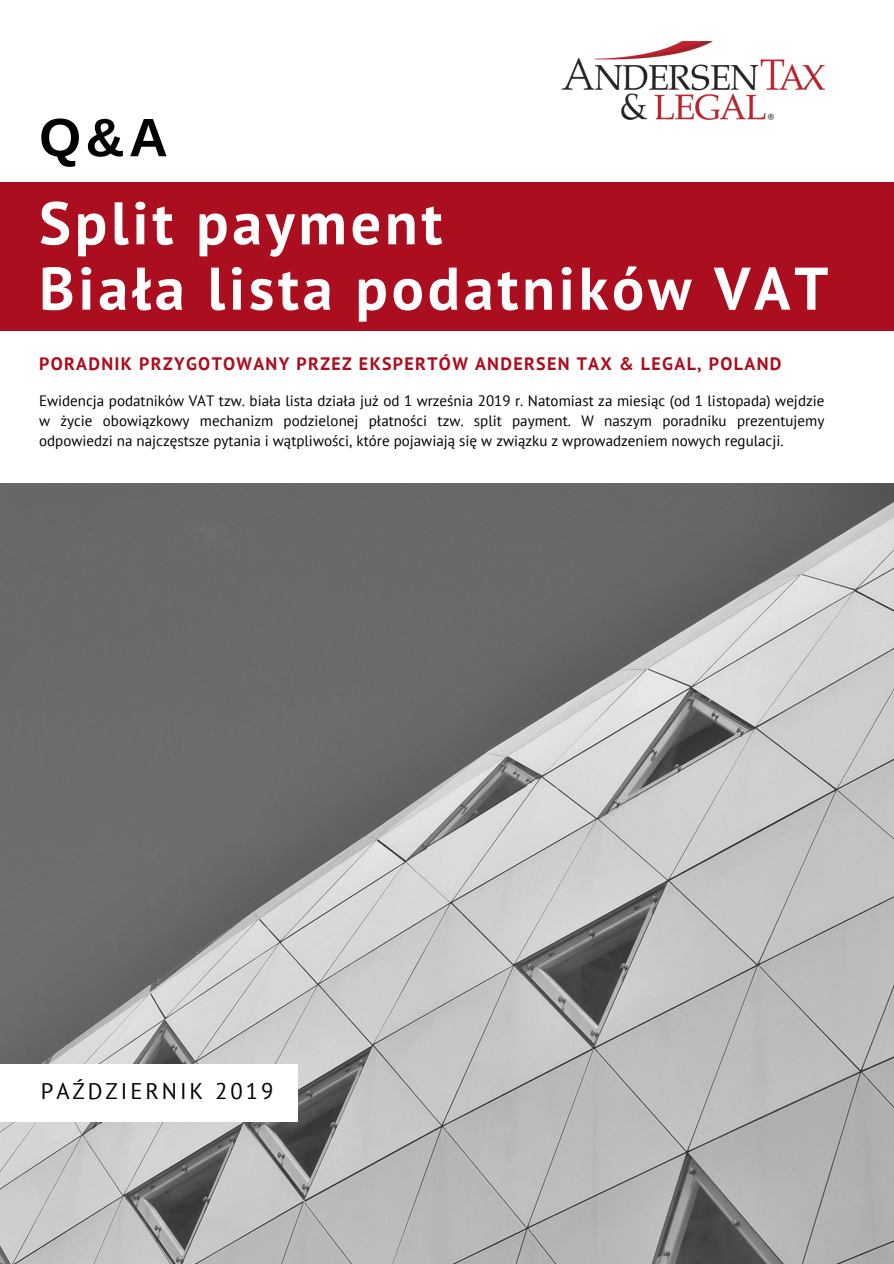
<style>
.page{position:relative;width:894px;height:1264px;background:#fff}
.page>*{position:absolute;margin:0;border:0;box-sizing:border-box;transform-origin:0 0}
.t1{font:700 60px/65.2px "PT Sans";letter-spacing:.065em;color:#fff}
.t2{font:700 54px "Arimo";color:#000}
.t3{font:22.65px "PT Sans";letter-spacing:.13em;color:#000}
.t4{font:700 18px "PT Sans";letter-spacing:.075em;color:#ab0e1e}
.t5{font:15px/20.2px "PT Sans";color:#000;text-align:justify}
</style>
<div class="page">
<img style="left:0;top:483px;width:893px;height:780px">
<div style="left:0;top:182px;width:893px;height:148px;background:#ab0e1e"></div>
<img style="left:562px;top:41px;width:261px;height:78px">
<div style="left:0;top:1064px;width:297px;height:58px;background:#fff"></div>
<h2 class="t2" style="left:39px;top:107px;width:130px">Q&amp;A</h2>
<h1 class="t1" style="left:39px;top:189px;width:790px">Split payment<br>Biała lista podatników VAT</h1>
<p class="t4" style="left:39px;top:352px;width:743px">PORADNIK PRZYGOTOWANY PRZEZ EKSPERTÓW ANDERSEN TAX &amp; LEGAL, POLAND</p>
<p class="t5" style="left:39px;top:390px;width:786px">Ewidencja podatników VAT tzw. biała lista działa już od 1 września 2019 r. Natomiast za miesiąc (od 1 listopada) wejdzie w życie obowiązkowy mechanizm podzielonej płatności tzw. split payment. W naszym poradniku prezentujemy odpowiedzi na najczęstsze pytania i wątpliwości, które pojawiają się w związku z wprowadzeniem nowych regulacji.</p>
<h3 class="t3" style="left:41px;top:1076px;width:234px">PAŹDZIERNIK 2019</h3>
</div>
